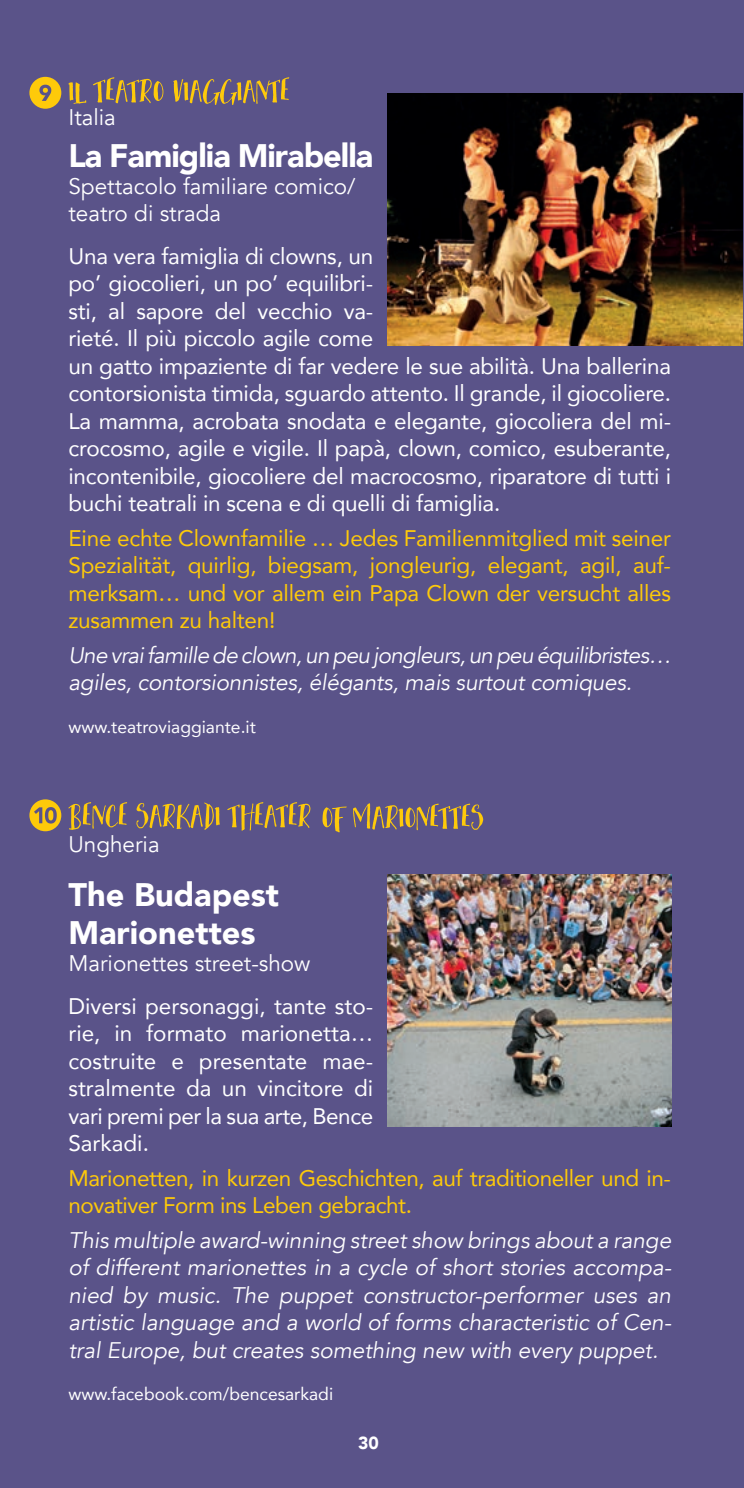
<style>
.page{position:relative;width:744px;height:1488px;background:#fff}
.page>*{position:absolute;margin:0;border:0;box-sizing:border-box;transform-origin:0 0}
.t1{font:900 32.5px/37.5px "Avenir";color:#fff}
.t2{font:900 32.5px "Avenir";letter-spacing:-.03em;color:#fff}
.t3{font:22.5px/27.5px "Avenir";letter-spacing:-.01em;color:#fff}
.t4{font:italic 22.5px/27.5px "Avenir";letter-spacing:-.01em;color:#fff}
.t5{font:22.5px/27.5px "Avenir";letter-spacing:-.02em;color:#feca0a;text-align:justify}
.t6{font:22.5px/27px "Avenir";color:#fff}
.t7{font:17.5px "Avenir";color:#fff}
.t8{font:900 17.5px "Avenir";color:#fff}
</style>
<div class="page">
<div style="left:0;top:0;width:742px;height:1487px;background:#5a5389"></div>
<hr style="left:742px;top:0;width:2px;height:1487px;background:#5a5389">
<svg style="left:68px;top:82px;width:18px;height:22px"></svg>
<svg style="left:93px;top:77px;width:70px;height:26px"></svg>
<svg style="left:173px;top:77px;width:116px;height:28px"></svg>
<svg style="left:68px;top:802px;width:59px;height:27px"></svg>
<svg style="left:136px;top:802px;width:84px;height:27px"></svg>
<svg style="left:227px;top:802px;width:83px;height:28px"></svg>
<svg style="left:322px;top:806px;width:24px;height:26px"></svg>
<svg style="left:353px;top:803px;width:130px;height:27px"></svg>
<div style="left:29px;top:77px;width:32px;height:32px;background:#feca0a;border-radius:50%"></div>
<svg style="left:39px;top:85px;width:12px;height:16px"></svg>
<div style="left:29px;top:799px;width:32px;height:32px;background:#feca0a;border-radius:50%"></div>
<svg style="left:34px;top:807px;width:23px;height:16px"></svg>
<img style="left:387px;top:94px;width:355px;height:251px">
<img style="left:387px;top:874px;width:284px;height:252px">
<p class="t6" style="left:68px;top:104px;width:49px">Italia</p>
<h1 class="t2" style="left:68px;top:128px;width:306px">La Famiglia Mirabella</h1>
<p class="t6" style="left:68px;top:173px;width:289px">Spettacolo familiare comico/ teatro di strada</p>
<p class="t3" style="left:68px;top:241px;width:604px">Una vera famiglia di clowns, un<br>po’ giocolieri, un po’ equilibri-<br>sti, al sapore del vecchio va-<br>rieté. Il più piccolo agile come<br>un gatto impaziente di far vedere le sue abilità. Una ballerina contorsionista timida, sguardo attento. Il grande, il giocoliere.<br>La mamma, acrobata snodata e elegante, giocoliera del mi&shy;crocosmo, agile e vigile. Il papà, clown, comico, esuberante, incontenibile, giocoliere del macrocosmo, riparatore di tutti i buchi teatrali in scena e di quelli di famiglia.</p>
<p class="t5" style="left:68px;top:523px;width:604px">Eine echte Clownfamilie … Jedes Familienmitglied mit seiner Spezialität, quirlig, biegsam, jongleurig, elegant, agil, auf&shy;merksam… und vor allem ein Papa Clown der versucht alles zusammen zu halten!</p>
<p class="t4" style="left:68px;top:641px;width:604px">Une vrai famille de clown, un peu jongleurs, un peu équilibristes… agiles, contorsionnistes, élégants, mais surtout comiques.</p>
<p class="t7" style="left:68px;top:712px;width:189px">www.teatroviaggiante.it</p>
<p class="t6" style="left:68px;top:831px;width:93px">Ungheria</p>
<h1 class="t1" style="left:68px;top:875px;width:212px">The Budapest<br>Marionettes</h1>
<p class="t6" style="left:68px;top:950px;width:244px">Marionettes street-show</p>
<p class="t3" style="left:68px;top:991px;width:306px;text-align:justify">Diversi personaggi, tante sto&shy;rie, in formato marionetta… costruite e presentate mae&shy;stralmente da un vincitore di vari premi per la sua arte, Bence Sarkadi.</p>
<p class="t5" style="left:68px;top:1163px;width:604px">Marionetten, in kurzen Geschichten, auf traditioneller und in&shy;novativer Form ins Leben gebracht.</p>
<p class="t4" style="left:68px;top:1226px;width:604px;text-align:justify">This multiple award-winning street show brings about a range of different marionettes in a cycle of short stories accompa&shy;nied by music. The puppet constructor-performer uses an artistic language and a world of forms characteristic of Cen&shy;tral Europe, but creates something new with every puppet.</p>
<p class="t7" style="left:68px;top:1379px;width:266px">www.facebook.com/bencesarkadi</p>
<p class="t8" style="left:358px;top:1427px;width:22px">30</p>
</div>
